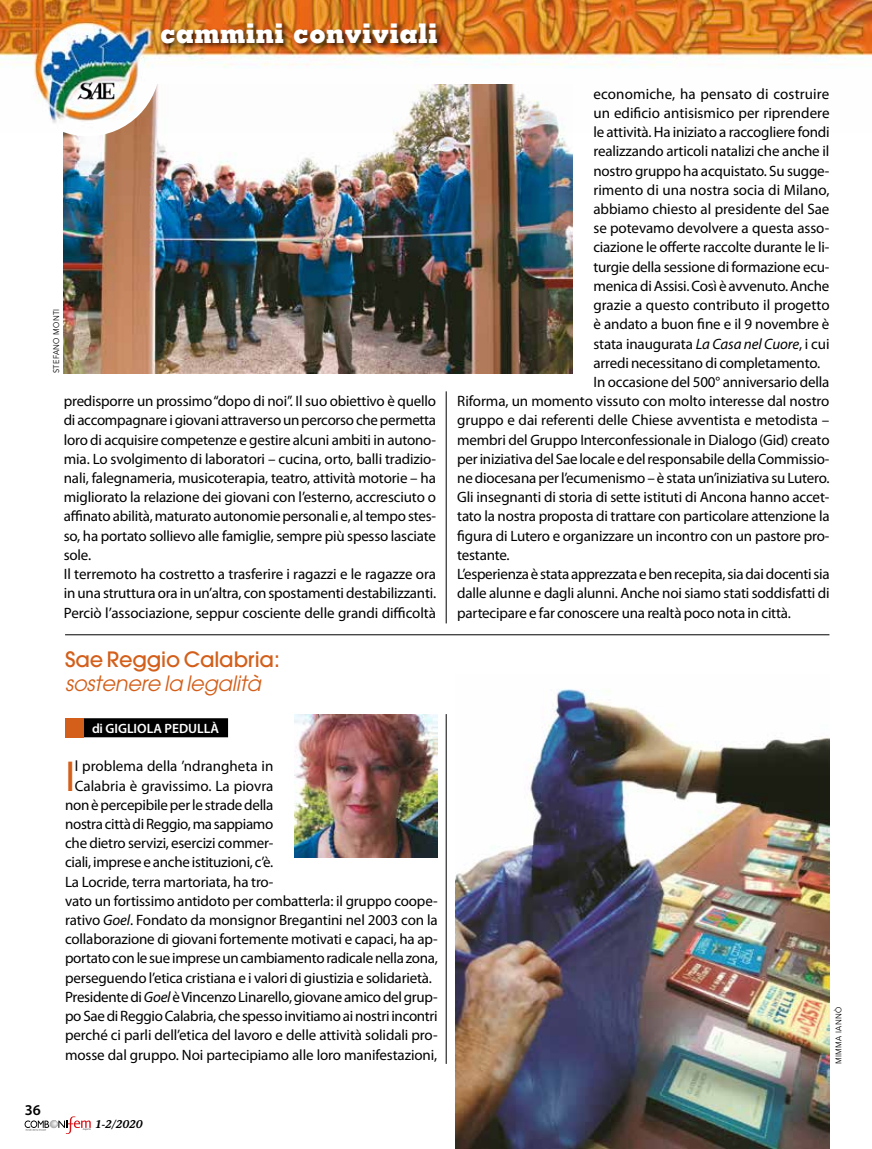
<style>
.page{position:relative;width:872px;height:1149px;background:#fff}
.page>*{position:absolute;margin:0;border:0;box-sizing:border-box;transform-origin:0 0}
.t1{font:43.5px "Myriad Pro";color:#d35f1a}
.t2{font:800 27px "Memphis";letter-spacing:.01em;color:#fff;scale:.94 1}
.t3{font:italic 21px "Avant Garde";letter-spacing:-.01em;color:#d35f1a}
.t4{font:500 21px "Avant Garde";letter-spacing:-.01em;color:#d35f1a}
.t5{font:15px/19.2px "Myriad Pro";letter-spacing:-.015em;color:#000}
.t6{font:15px "Myriad Pro";letter-spacing:.01em;color:#000}
.t7{font:600 15px "Myriad Pro";color:#000}
.t8{font:600 13.5px "Myriad Pro";color:#fff}
.t9{font:italic 600 11.25px "Stone Informal";color:#000}
.t10{font:8.25px "Avenir";letter-spacing:.05em;color:#000;scale:.9 1}
.s1{font-style:italic}
</style>
<div class="page">
<hr style="left:446px;top:391px;width:1px;height:232px;background:#000">
<img style="left:64px;top:132px;width:508px;height:241px">
<hr style="left:446px;top:713px;width:1px;height:350px;background:#000">
<svg style="left:63px;top:132px;width:97px;height:4px"></svg>
<img style="left:0;top:0;width:872px;height:132px">
<div style="left:160px;top:22px;width:284px;height:29px;background:#000;opacity:.75"></div>
<img style="left:78px;top:82px;width:37px;height:17px">
<svg style="left:25px;top:1116px;width:66px;height:17px"></svg>
<img style="left:455px;top:689px;width:374px;height:459px">
<div style="left:82px;top:718px;width:146px;height:19px;background:#000"></div>
<div style="left:65px;top:718px;width:19px;height:19px;background:#d35f1a"></div>
<img style="left:295px;top:714px;width:142px;height:142px">
<hr style="left:65px;top:634px;width:764px;height:1px;background:#000">
<h2 class="t2" style="left:160px;top:16px;width:297px">cammini conviviali</h2>
<p class="t10" style="left:52px;top:373px;width:73px;rotate:-90deg">STEFANO MONTI</p>
<p class="t5" style="left:64px;top:391px;width:374px">predisporre un prossimo “dopo di noi”. Il suo obiettivo è quello di accompagnare i giovani attraverso un percorso che permetta loro di acquisire competenze e gestire alcuni ambiti in autono&shy;mia. Lo svolgimento di laboratori – cucina, orto, balli tradizio&shy;nali, falegnameria, musicoterapia, teatro, attività motorie – ha migliorato la relazione dei giovani con l’esterno, accresciuto o affinato abilità, maturato autonomie personali e, al tempo stes&shy;so, ha portato sollievo alle famiglie, sempre più spesso lasciate sole.<br>Il terremoto ha costretto a trasferire i ragazzi e le ragazze ora in una struttura ora in un’altra, con spostamenti destabilizzanti.<br>Perciò l’associazione, seppur cosciente delle grandi difficoltà</p>
<h3 class="t4" style="left:65px;top:646px;width:216px">Sae Reggio Calabria:</h3>
<h3 class="t3" style="left:65px;top:670px;width:197px">sostenere la legalità</h3>
<p class="t8" style="left:92px;top:719px;width:129px">di GIGLIOLA PEDULLÀ</p>
<h1 class="t1" style="left:65px;top:748px;width:12px">I</h1>
<p class="t5" style="left:75px;top:756px;width:200px">l problema della ’ndrangheta in</p>
<p class="t5" style="left:75px;top:775px;width:200px">Calabria è gravissimo. La piovra</p>
<p class="t5" style="left:65px;top:794px;width:210px">non è percepibile per le strade della</p>
<p class="t5" style="left:65px;top:813px;width:210px">nostra città di Reggio, ma sappiamo</p>
<p class="t5" style="left:65px;top:833px;width:210px">che dietro servizi, esercizi commer-</p>
<p class="t5" style="left:65px;top:852px;width:210px">ciali, imprese e anche istituzioni, c’è.</p>
<p class="t5" style="left:65px;top:871px;width:210px">La Locride, terra martoriata, ha tro-</p>
<p class="t5" style="left:65px;top:890px;width:374px">vato un fortissimo antidoto per combatterla: il gruppo coope-</p>
<p class="t5" style="left:65px;top:909px;width:374px">rativo <span class="s1">Goel</span>. Fondato da monsignor Bregantini nel 2003 con la</p>
<p class="t5" style="left:65px;top:929px;width:374px">collaborazione di giovani fortemente motivati e capaci, ha ap-</p>
<p class="t5" style="left:65px;top:948px;width:374px">portato con le sue imprese un cambiamento radicale nella zona,</p>
<p class="t5" style="left:65px;top:967px;width:368px">perseguendo l’etica cristiana e i valori di giustizia e solidarietà.</p>
<p class="t5" style="left:65px;top:986px;width:374px">Presidente di <span class="s1">Goel</span> è Vincenzo Linarello, giovane amico del grup-</p>
<p class="t5" style="left:65px;top:1005px;width:374px">po Sae di Reggio Calabria, che spesso invitiamo ai nostri incontri</p>
<p class="t5" style="left:65px;top:1025px;width:374px">perché ci parli dell’etica del lavoro e delle attività solidali pro-</p>
<p class="t5" style="left:65px;top:1044px;width:374px">mosse dal gruppo. Noi partecipiamo alle loro manifestazioni,</p>
<p class="t7" style="left:25px;top:1099px;width:18px">36</p>
<p class="t9" style="left:95px;top:1116px;width:49px">1-2/2020</p>
<p class="t6" style="left:593px;top:84px;width:237px">economiche, ha pensato di costruire</p>
<p class="t5" style="left:593px;top:103px;width:238px">un edificio antisismico per riprendere</p>
<p class="t5" style="left:593px;top:122px;width:238px">le attività. Ha iniziato a raccogliere fondi</p>
<p class="t5" style="left:593px;top:141px;width:237px">realizzando articoli natalizi che anche il</p>
<p class="t5" style="left:593px;top:161px;width:237px">nostro gruppo ha acquistato. Su sugge-</p>
<p class="t5" style="left:593px;top:180px;width:237px">rimento di una nostra socia di Milano,</p>
<p class="t5" style="left:593px;top:199px;width:237px">abbiamo chiesto al presidente del Sae</p>
<p class="t5" style="left:593px;top:218px;width:237px">se potevamo devolvere a questa asso-</p>
<p class="t5" style="left:593px;top:237px;width:237px">ciazione le offerte raccolte durante le li-</p>
<p class="t5" style="left:593px;top:257px;width:238px">turgie della sessione di formazione ecu-</p>
<p class="t5" style="left:593px;top:276px;width:237px">menica di Assisi. Così è avvenuto. Anche</p>
<p class="t5" style="left:593px;top:295px;width:238px">grazie a questo contributo il progetto</p>
<p class="t5" style="left:593px;top:314px;width:237px">è andato a buon fine e il 9 novembre è</p>
<p class="t5" style="left:593px;top:333px;width:237px">stata inaugurata <span class="s1">La Casa nel Cuore</span>, i cui</p>
<p class="t5" style="left:593px;top:353px;width:228px">arredi necessitano di completamento.</p>
<p class="t5" style="left:593px;top:372px;width:237px">In occasione del 500° anniversario della</p>
<p class="t5" style="left:457px;top:391px;width:374px">Riforma, un momento vissuto con molto interesse dal nostro</p>
<p class="t5" style="left:457px;top:410px;width:373px">gruppo e dai referenti delle Chiese avventista e metodista –</p>
<p class="t5" style="left:457px;top:429px;width:374px">membri del Gruppo Interconfessionale in Dialogo (Gid) creato</p>
<p class="t5" style="left:457px;top:449px;width:374px">per iniziativa del Sae locale e del responsabile della Commissio-</p>
<p class="t5" style="left:457px;top:468px;width:374px">ne diocesana per l’ecumenismo – è stata un’iniziativa su Lutero.</p>
<p class="t5" style="left:457px;top:487px;width:374px">Gli insegnanti di storia di sette istituti di Ancona hanno accet-</p>
<p class="t5" style="left:457px;top:506px;width:374px">tato la nostra proposta di trattare con particolare attenzione la</p>
<p class="t5" style="left:457px;top:525px;width:374px">figura di Lutero e organizzare un incontro con un pastore pro-</p>
<p class="t5" style="left:457px;top:545px;width:54px">testante.</p>
<p class="t5" style="left:457px;top:564px;width:374px">L’esperienza è stata apprezzata e ben recepita, sia dai docenti sia</p>
<p class="t5" style="left:457px;top:583px;width:374px">dalle alunne e dagli alunni. Anche noi siamo stati soddisfatti di</p>
<p class="t5" style="left:457px;top:602px;width:335px">partecipare e far conoscere una realtà poco nota in città.</p>
<p class="t10" style="left:833px;top:1063px;width:65px;rotate:-90deg">MIMMA IANNÒ</p>
</div>
